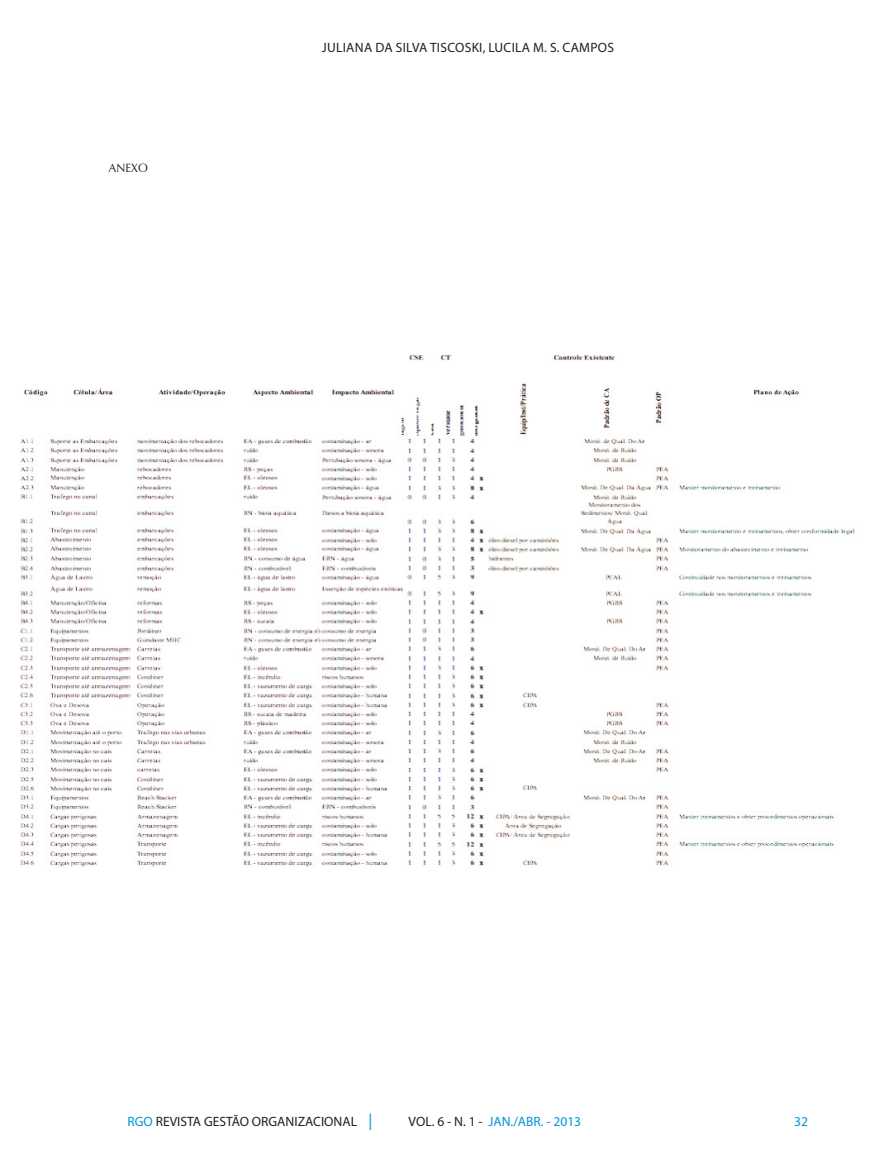
<style>
.page{position:relative;width:893px;height:1170px;background:#fff}
.page>*{position:absolute;margin:0;border:0;box-sizing:border-box;transform-origin:0 0}
.t1{font:13.5px "Myriad Pro";letter-spacing:.02em;color:#231f20}
.t2{font:13.5px "Myriad Pro";color:#231f20}
.t3{font:13.5px "Myriad Pro";color:#0095d9}
.t4{font:12px "Zapf Humanist 601 BT";color:#231f20}
.s1{color:#0095d9}
.s2{font-size:16.5px;color:#0095d9}
.s3{color:#231f20}
</style>
<div class="page">
<img style="left:20px;top:354px;width:835px;height:513px">
<p class="t4" style="left:109px;top:161px;width:40px">ANEXO</p>
<p class="t1" style="left:322px;top:39px;width:292px">JULIANA DA SILVA TISCOSKI, LUCILA M. S. CAMPOS</p>
<p class="t2" style="left:128px;top:1113px;width:246px"><span class="s1">RGO</span> REVISTA GESTÃO ORGANIZACIONAL <span class="s2">|</span></p>
<p class="t3" style="left:409px;top:1113px;width:174px"><span class="s3">VOL. 6 - N. 1 -</span> JAN./ABR. - 2013</p>
<p class="t3" style="left:794px;top:1113px;width:15px">32</p>
</div>
